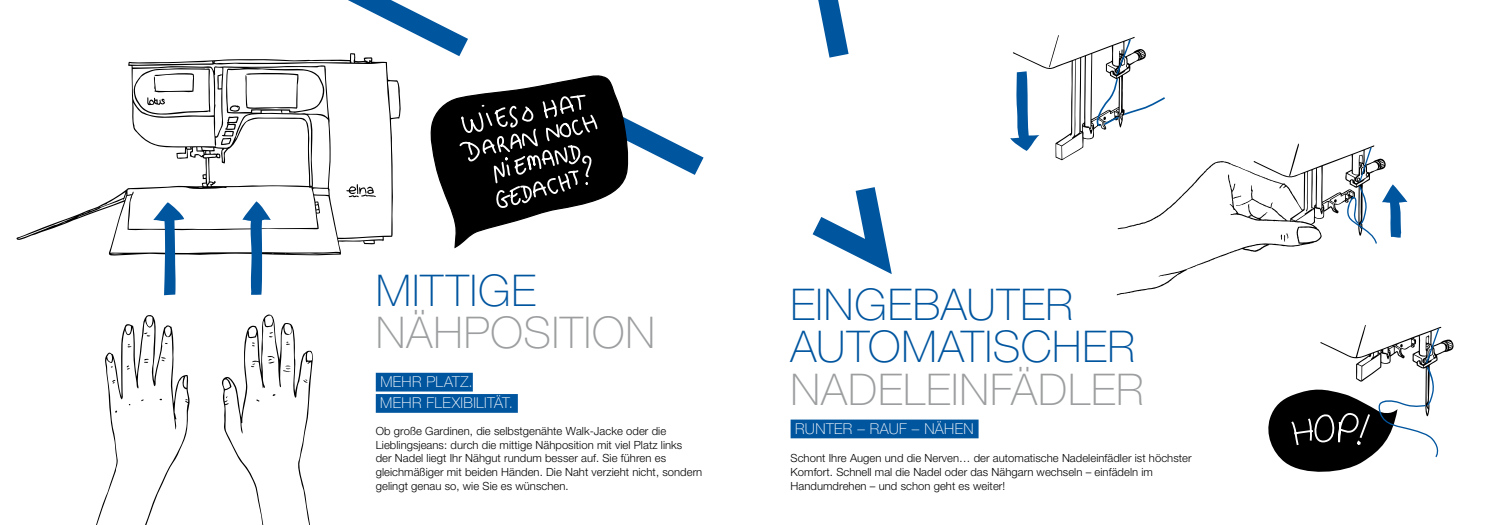
<style>
.page{position:relative;width:1489px;height:525px;background:#fff}
.page>*{position:absolute;margin:0;border:0;box-sizing:border-box;transform-origin:0 0}
.t1{font:100 43.75px/42.5px "Helvetica Neue";letter-spacing:.025em;color:#00559f}
.t2{font:100 43.75px "Helvetica Neue";letter-spacing:.025em;color:#9c9e9f}
.t3{font:100 15px/21.2px "Helvetica Neue";letter-spacing:.03em;color:#fff}
.t4{font:300 11.25px/13.5px "Helvetica Neue";letter-spacing:.005em;color:#000}
</style>
<div class="page">
<svg style="left:818px;top:0;width:30px;height:58px"></svg>
<svg style="left:812px;top:187px;width:79px;height:87px"></svg>
<svg style="left:348px;top:0;width:355px;height:175px"></svg>
<svg style="left:16px;top:53px;width:386px;height:203px"></svg>
<svg style="left:133px;top:68px;width:77px;height:47px"></svg>
<svg style="left:221px;top:73px;width:78px;height:72px"></svg>
<svg style="left:96px;top:315px;width:94px;height:209px"></svg>
<svg style="left:222px;top:314px;width:91px;height:210px"></svg>
<svg style="left:153px;top:202px;width:31px;height:93px"></svg>
<svg style="left:242px;top:201px;width:29px;height:94px"></svg>
<svg style="left:1268px;top:325px;width:186px;height:147px"></svg>
<svg style="left:1010px;top:35px;width:397px;height:260px"></svg>
<div style="left:376px;top:372px;width:97px;height:19px;background:#00559f"></div>
<div style="left:376px;top:394px;width:142px;height:18px;background:#00559f"></div>
<div style="left:790px;top:419px;width:188px;height:19px;background:#00559f"></div>
<svg style="left:428px;top:74px;width:202px;height:175px"></svg>
<svg style="left:458px;top:93px;width:140px;height:320px"></svg>
<h1 class="t1" style="left:376px;top:269px;width:162px">MITTIGE</h1>
<h1 class="t2" style="left:376px;top:308px;width:117px">NÄHPOS</h1>
<h1 class="t2" style="left:551px;top:308px;width:72px">ITION</h1>
<h2 class="t3" style="left:380px;top:371px;width:134px">MEHR PLATZ.<br>MEHR FLEXIBILITÄT.</h2>
<p class="t4" style="left:376px;top:424px;width:328px">Ob große Gardinen, die selbstgenähte Walk-Jacke oder die Lieblingsjeans: durch die mittige Nähposition mit viel Platz links<br>der Nadel liegt Ihr Nähgut rundum besser auf. Sie führen es gleichmäßiger mit beiden Händen. Die Naht verzieht nicht, sondern gelingt genau so, wie Sie es wünschen.</p>
<h1 class="t1" style="left:790px;top:283px;width:346px">EIN GEBAUTER<br>AUTO MATISCHER</h1>
<h1 class="t2" style="left:790px;top:364px;width:354px">NAD ELEIN FÄDLER</h1>
<h2 class="t3" style="left:795px;top:418px;width:11px">RUN</h2>
<h2 class="t3" style="left:826px;top:418px;width:54px">TER – RAU</h2>
<h2 class="t3" style="left:899px;top:418px;width:73px">F – NÄHEN</h2>
<p class="t4" style="left:790px;top:451px;width:402px">Schont Ihre Augen und die Nerven… der automatische Nadeleinfädler ist höchster<br>Komfort. Schnell mal die Nadel oder das Nähgarn wechseln – einfädeln im<br>Handumdrehen – und schon geht es weiter!</p>
</div>
